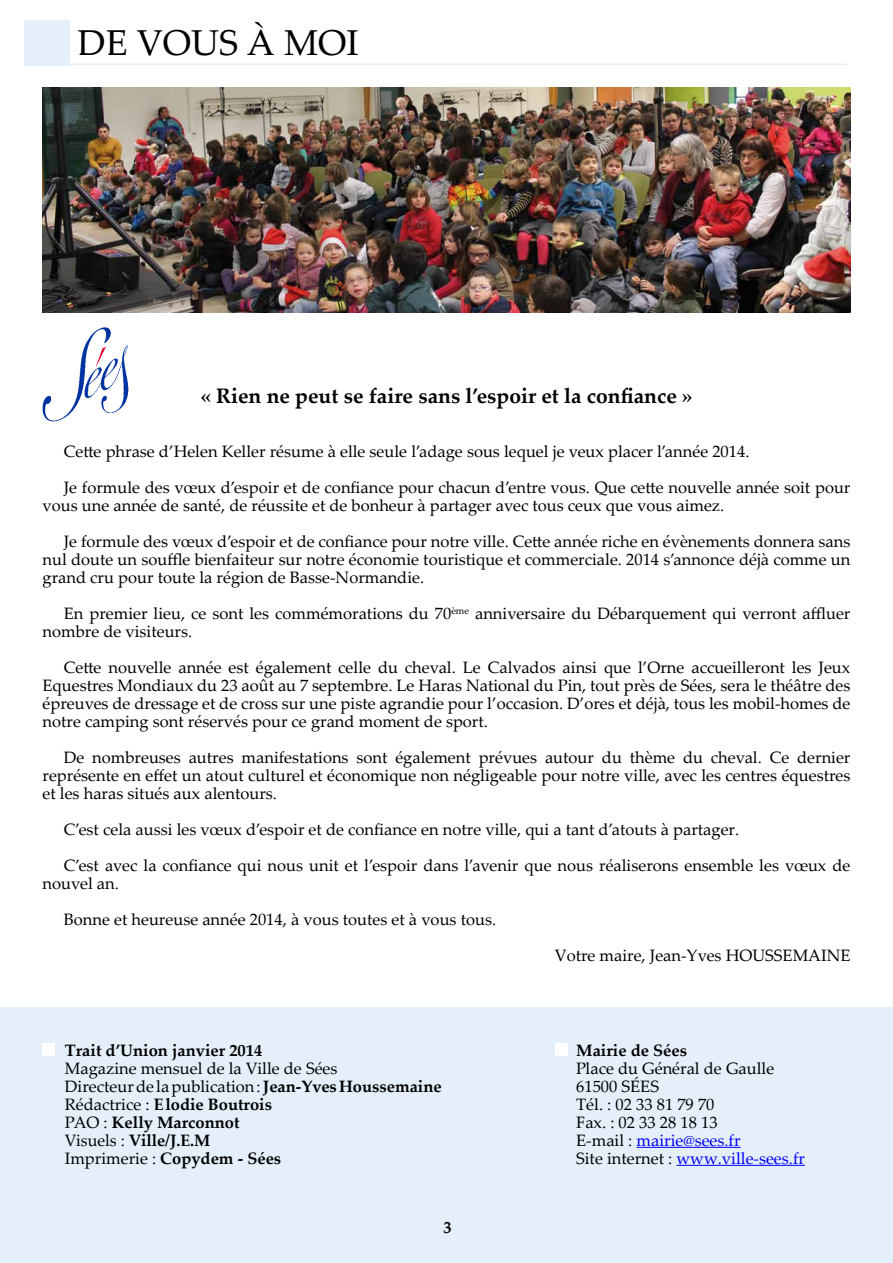
<style>
.page{position:relative;width:893px;height:1263px;background:#fff}
.page>*{position:absolute;margin:0;border:0;box-sizing:border-box;transform-origin:0 0}
.t1{font:36px "Palatino Linotype";color:#000}
.t2{font:700 21px "Palatino Linotype";color:#000}
.t3{font:16.5px/18px "Palatino Linotype";color:#000}
.t4{font:700 16.5px "Palatino Linotype";color:#000}
.s1{font-weight:700}
.s2{color:#00f}
</style>
<div class="page">
<img style="left:42px;top:327px;width:87px;height:95px">
<div style="left:24px;top:20px;width:45px;height:45px;background:#e4eff9"></div>
<hr style="left:69px;top:64px;width:779px;height:1px;background:#e4eff9">
<div style="left:0;top:1008px;width:893px;height:255px;background:#e4eff9"></div>
<hr style="left:637px;top:1147px;width:104px;height:1px;background:#00f">
<hr style="left:676px;top:1165px;width:129px;height:1px;background:#00f">
<div style="left:43px;top:1043px;width:12px;height:13px;background:#fff"></div>
<div style="left:555px;top:1043px;width:13px;height:13px;background:#fff"></div>
<img style="left:43px;top:87px;width:807px;height:226px">
<h1 class="t1" style="left:78px;top:17px;width:282px">DE VOUS à MOI</h1>
<p class="t2" style="left:200px;top:381px;width:494px">« Rien ne peut se faire sans l’espoir et la confiance »</p>
<p class="t3" style="left:64px;top:433px;width:788px;line-height:36px">Cette phrase d’Helen Keller résume à elle seule l’adage sous lequel je veux placer l’année 2014.<br>Je formule des vœux d’espoir et de confiance pour chacun d’entre vous. Que cette nouvelle année soit pour</p>
<p class="t3" style="left:64px;top:487px;width:788px;line-height:36px;text-indent:-21px">vous une année de santé, de réussite et de bonheur à partager avec tous ceux que vous aimez.<br>Je formule des vœux d’espoir et de confiance pour notre ville. Cette année riche en évènements donnera sans</p>
<p class="t3" style="left:43px;top:550px;width:809px">nul doute un souffle bienfaiteur sur notre économie touristique et commerciale. 2014 s’annonce déjà comme un grand cru pour toute la région de Basse-Normandie.</p>
<p class="t3" style="left:43px;top:604px;width:809px;text-indent:21px">En premier lieu, ce sont les commémorations du 70<sup>ème</sup> anniversaire du Débarquement qui verront affluer nombre de visiteurs.</p>
<p class="t3" style="left:43px;top:658px;width:809px;text-align:justify;text-indent:21px">Cette nouvelle année est également celle du cheval. Le Calvados ainsi que l’Orne accueilleront les Jeux Equestres Mondiaux du 23 août au 7 septembre. Le Haras National du Pin, tout près de Sées, sera le théâtre des épreuves de dressage et de cross sur une piste agrandie pour l’occasion. D’ores et déjà, tous les mobil-homes de notre camping sont réservés pour ce grand moment de sport.</p>
<p class="t3" style="left:43px;top:748px;width:809px;text-align:justify;text-indent:21px">De nombreuses autres manifestations sont également prévues autour du thème du cheval. Ce dernier représente en effet un atout culturel et économique non négligeable pour notre ville, avec les centres équestres et les haras situés aux alentours.</p>
<p class="t3" style="left:64px;top:811px;width:788px;line-height:36px">C’est cela aussi les vœux d’espoir et de confiance en notre ville, qui a tant d’atouts à partager.<br>C’est avec la confiance qui nous unit et l’espoir dans l’avenir que nous réaliserons ensemble les vœux de</p>
<p class="t3" style="left:64px;top:865px;width:434px;line-height:36px;text-indent:-21px">nouvel an.<br>Bonne et heureuse année 2014, à vous toutes et à vous tous.</p>
<p class="t3" style="left:555px;top:946px;width:297px">Votre maire, Jean-Yves HOUSSEMAINE</p>
<p class="t4" style="left:65px;top:1038px;width:199px">Trait d’Union janvier 2014</p>
<p class="t3" style="left:65px;top:1058px;width:378px">Magazine mensuel de la Ville de Sées<br>Directeur de la publication : <span class="s1">Jean-Yves Houssemaine<br></span>Rédactrice : <span class="s1">Elodie Boutrois<br></span>PAO : <span class="s1">Kelly Marconnot<br></span>Visuels : <span class="s1">Ville/J.E.M<br></span>Imprimerie : <span class="s1">Copydem - Sées</span></p>
<p class="t4" style="left:443px;top:1215px;width:10px">3</p>
<p class="t4" style="left:576px;top:1038px;width:112px">Mairie de Sées</p>
<p class="t3" style="left:576px;top:1058px;width:230px">Place du Général de Gaulle<br>61500 SéES<br>Tél. : 02 33 81 79 70<br>Fax. : 02 33 28 18 13<br>E-mail : <span class="s2">mairie@sees.fr<br></span>Site internet : <span class="s2">www.ville-sees.fr</span></p>
</div>
